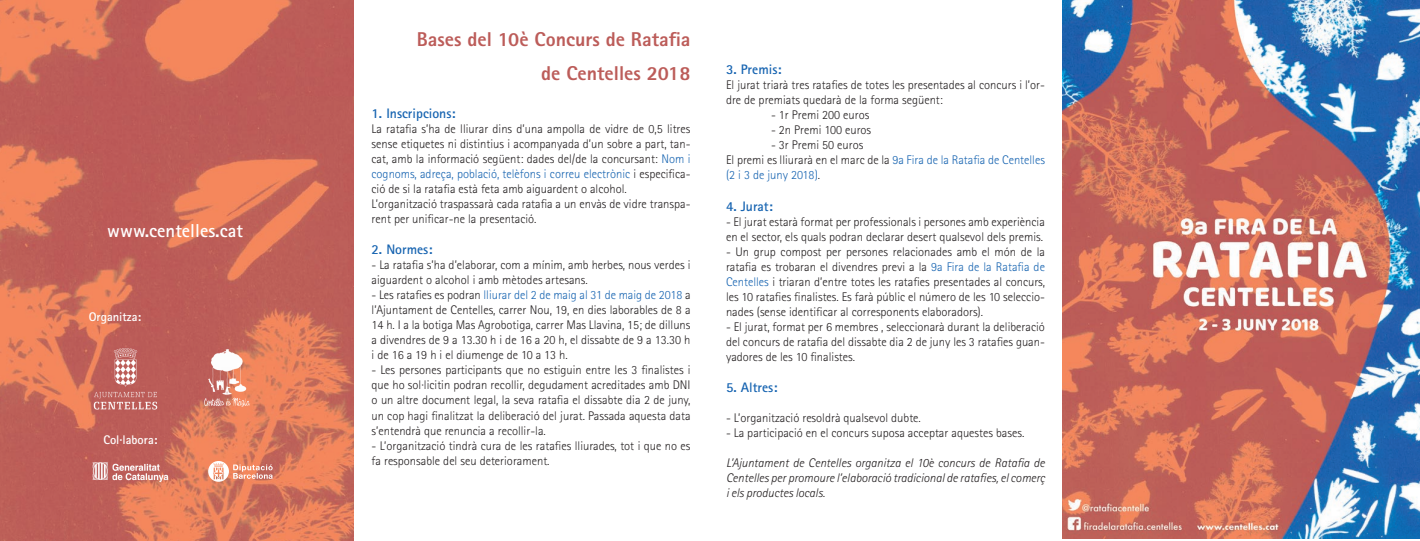
<style>
.page{position:relative;width:1420px;height:541px;background:#fff}
.page>*{position:absolute;margin:0;border:0;box-sizing:border-box;transform-origin:0 0}
.t1{font:800 20px "Rotis Sans Serif Std";color:#bc5c59}
.t2{font:700 18.75px "Rotis Sans Serif Std";color:#fff}
.t3{font:700 13.75px "Rotis Sans Serif Std";color:#1764b1}
.t4{font:300 12.5px/15px "Rotis Sans Serif Std";color:#231f20;text-align:justify}
.t5{font:italic 300 12.5px/15px "Rotis Sans Serif Std";color:#231f20;text-align:justify}
.t6{font:300 12.5px/15px "Rotis Sans Serif Std";color:#1764b1}
.t7{font:700 12.5px "Rotis Sans Serif Std";color:#fff}
.s1{color:#231f20}
.s2{color:#1764b1}
</style>
<div class="page">
<img style="left:1062px;top:0;width:358px;height:538px">
<img style="left:0;top:0;width:354px;height:540px">
<img style="left:89px;top:345px;width:73px;height:68px">
<img style="left:207px;top:348px;width:39px;height:45px">
<img style="left:204px;top:397px;width:46px;height:9px">
<img style="left:90px;top:460px;width:80px;height:23px">
<svg style="left:208px;top:460px;width:65px;height:21px"></svg>
<svg style="left:1416px;top:0;width:4px;height:4px"></svg>
<svg style="left:1416px;top:534px;width:4px;height:5px"></svg>
<p class="t2" style="left:107px;top:219px;width:137px">www.centelles.cat</p>
<p class="t7" style="left:89px;top:308px;width:54px">Organitza:</p>
<p class="t7" style="left:103px;top:432px;width:56px">Col·labora:</p>
<p class="t1" style="left:417px;top:27px;width:275px">Bases del 10è Concurs de Ratafia</p>
<p class="t1" style="left:541px;top:60px;width:151px">de Centelles 2018</p>
<p class="t3" style="left:726px;top:60px;width:57px">3. Premis:</p>
<p class="t4" style="left:726px;top:77px;width:320px">El jurat triarà tres ratafies de totes les presentades al concurs i l’or&shy;dre de premiats quedarà de la forma següent:</p>
<p class="t4" style="left:771px;top:107px;width:100px">- 1r Premi 200 euros</p>
<p class="t4" style="left:771px;top:122px;width:102px">- 2n Premi 100 euros</p>
<p class="t4" style="left:771px;top:137px;width:94px">- 3r Premi 50 euros</p>
<p class="t6" style="left:726px;top:152px;width:320px"><span class="s1">El premi es lliurarà en el marc de la</span> 9a Fira de la Ratafia de Centelles (2 i 3 de juny 2018)<span class="s1">.</span></p>
<p class="t3" style="left:726px;top:197px;width:48px">4. Jurat:</p>
<p class="t4" style="left:726px;top:213px;width:320px">- El jurat estarà format per professionals i persones amb experiència en el sector, els quals podran declarar desert qualsevol dels premis.</p>
<p class="t4" style="left:726px;top:243px;width:320px">- Un grup compost per persones relacionades amb el món de la ratafia es trobaran el divendres previ a la <span class="s2">9a Fira de la Ratafia de Centelles</span> i triaran d’entre totes les ratafies presentades al concurs, les 10 ratafies finalistes. Es farà públic el número de les 10 seleccio&shy;nades (sense identificar al corresponents elaboradors).</p>
<p class="t4" style="left:726px;top:318px;width:320px">- El jurat, format per 6 membres , seleccionarà durant la deliberació del concurs de ratafia del dissabte dia 2 de juny les 3 ratafies guan&shy;yadores de les 10 finalistes.</p>
<p class="t3" style="left:726px;top:378px;width:53px">5. Altres:</p>
<p class="t4" style="left:726px;top:410px;width:196px">- L’organització resoldrà qualsevol dubte.</p>
<p class="t4" style="left:726px;top:425px;width:300px">- La participació en el concurs suposa acceptar aquestes bases.</p>
<p class="t5" style="left:726px;top:455px;width:320px">L’Ajuntament de Centelles organitza el 10è concurs de Ratafia de Centelles per promoure l’elaboració tradicional de ratafies, el comerç i els productes locals.</p>
<p class="t3" style="left:371px;top:104px;width:86px">1. Inscripcions:</p>
<p class="t4" style="left:371px;top:121px;width:320px">La ratafia s’ha de lliurar dins d’una ampolla de vidre de 0,5 litres sense etiquetes ni distintius i acompanyada d’un sobre a part, tan&shy;cat, amb la informació següent: dades del/de la concursant: <span class="s2">Nom i cognoms, adreça, població, telèfons i correu electrònic</span> i especifica&shy;ció de si la ratafia està feta amb aiguardent o alcohol.</p>
<p class="t4" style="left:371px;top:196px;width:320px">L’organització traspassarà cada ratafia a un envàs de vidre transpa&shy;rent per unificar-ne la presentació.</p>
<p class="t3" style="left:371px;top:241px;width:62px">2. Normes:</p>
<p class="t4" style="left:371px;top:257px;width:320px">- La ratafia s’ha d’elaborar, com a mínim, amb herbes, nous verdes i aiguardent o alcohol i amb mètodes artesans.</p>
<p class="t4" style="left:371px;top:287px;width:320px">- Les ratafies es podran <span class="s2">lliurar del 2 de maig al 31 de maig de 2018</span> a l’Ajuntament de Centelles, carrer Nou, 19, en dies laborables de 8 a 14 h. I a la botiga Mas Agrobotiga, carrer Mas Llavina, 15; de dilluns a divendres de 9 a 13.30 h i de 16 a 20 h, el dissabte de 9 a 13.30 h i de 16 a 19 h i el diumenge de 10 a 13 h.</p>
<p class="t4" style="left:371px;top:362px;width:320px">- Les persones participants que no estiguin entre les 3 finalistes i que ho sol·licitin podran recollir, degudament acreditades amb DNI o un altre document legal, la seva ratafia el dissabte dia 2 de juny, un cop hagi finalitzat la deliberació del jurat. Passada aquesta data s’entendrà que renuncia a recollir-la.</p>
<p class="t4" style="left:371px;top:437px;width:320px">- L’organització tindrà cura de les ratafies lliurades, tot i que no es fa responsable del seu deteriorament.</p>
</div>
